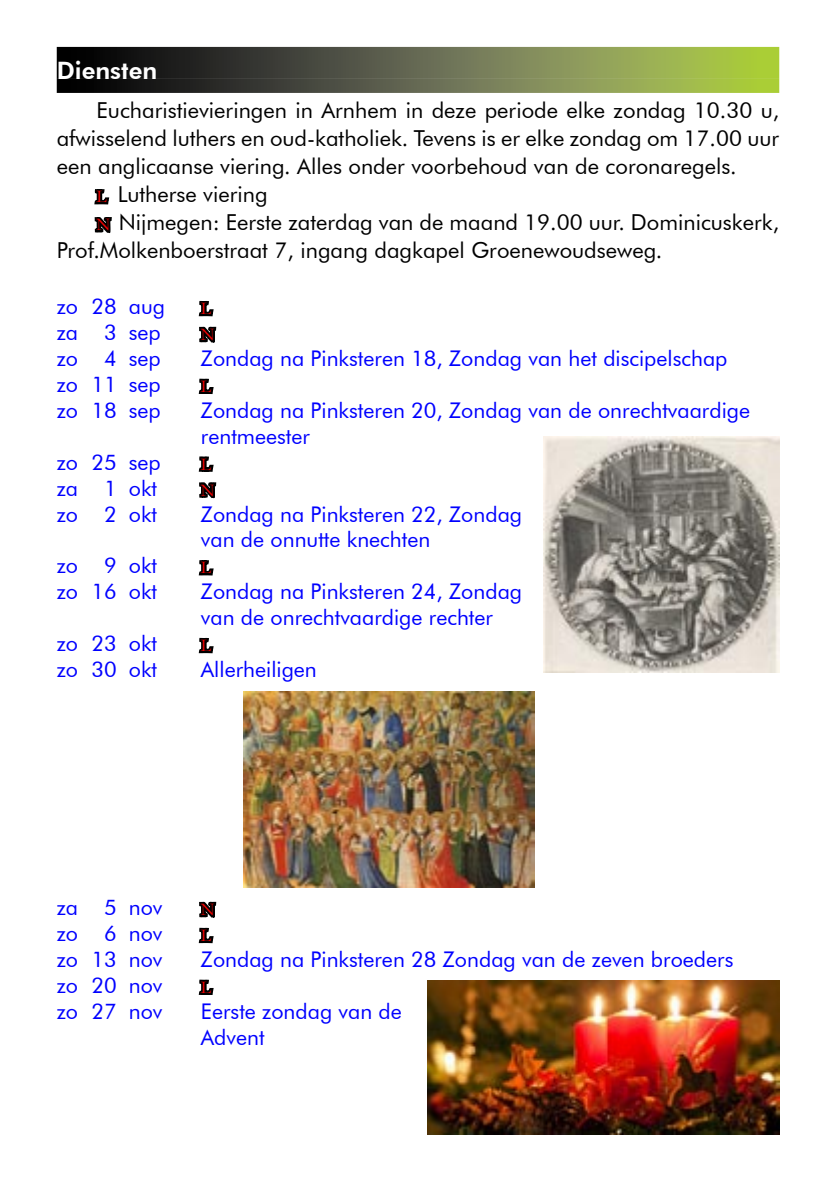
<style>
.page{position:relative;width:840px;height:1191px;background:#fff}
.page>*{position:absolute;margin:0;border:0;box-sizing:border-box;transform-origin:0 0}
._2_KopRechts{font:800 24px "Futura BT";color:#fff}
._0_Standaard{font:22px/28px "Futura BT";color:#000;text-align:justify}
._5_Dienstenrooster{font:21.6px/26px "Futura BT";color:#00f}
._5_Dienstenrooster-2{font:18px "Garamond";color:#f00000}
.s1{font-family:"Garamond";font-size:18px;color:#f00000}
</style>
<div class="page">
<svg style="left:198px;top:300px;width:19px;height:94px"></svg>
<svg style="left:198px;top:456px;width:19px;height:43px"></svg>
<svg style="left:198px;top:560px;width:16px;height:16px"></svg>
<svg style="left:198px;top:637px;width:16px;height:17px"></svg>
<img style="left:243px;top:692px;width:291px;height:195px">
<img style="left:543px;top:437px;width:235px;height:235px">
<svg style="left:198px;top:901px;width:19px;height:94px"></svg>
<img style="left:427px;top:981px;width:351px;height:153px">
<svg style="left:57px;top:47px;width:721px;height:32px;background:#5f683f"></svg>
<svg style="left:57px;top:79px;width:721px;height:14px;background:#60693f"></svg>
<svg style="left:94px;top:189px;width:18px;height:44px"></svg>
<p class="_2_KopRechts" style="left:57px;top:56px;width:102px">Diensten</p>
<p class="_0_Standaard" style="left:57px;top:96px;width:723px;text-indent:40px">Eucharistievieringen in Arnhem in deze periode elke zondag 10.30 u, afwisselend luthers en oud-katholiek. Tevens is er elke zondag om 17.00 uur een anglicaanse viering. Alles onder voorbehoud van de coronaregels.</p>
<p class="_0_Standaard" style="left:96px;top:180px;width:173px"><span class="s1">L</span> Lutherse viering</p>
<p class="_0_Standaard" style="left:57px;top:208px;width:723px;text-indent:40px"><span class="s1">N</span> Nijmegen: Eerste zaterdag van de maand 19.00 uur. Dominicuskerk,<br>Prof.Molkenboerstraat 7, ingang dagkapel Groenewoudseweg.</p>
<p class="_5_Dienstenrooster" style="left:57px;top:293px;width:110px">zo 28 aug</p>
<p class="_5_Dienstenrooster-2" style="left:201px;top:296px;width:12px">L</p>
<p class="_5_Dienstenrooster" style="left:57px;top:319px;width:105px">za 3 sep</p>
<p class="_5_Dienstenrooster-2" style="left:201px;top:322px;width:15px">N</p>
<p class="_5_Dienstenrooster" style="left:57px;top:345px;width:105px">zo 4 sep</p>
<p class="_5_Dienstenrooster" style="left:201px;top:345px;width:527px">Zondag na Pinksteren 18, Zondag van het discipelschap</p>
<p class="_5_Dienstenrooster" style="left:57px;top:371px;width:105px">zo 11 sep</p>
<p class="_5_Dienstenrooster-2" style="left:201px;top:374px;width:12px">L</p>
<p class="_5_Dienstenrooster" style="left:57px;top:397px;width:105px">zo 18 sep</p>
<p class="_5_Dienstenrooster" style="left:201px;top:397px;width:550px">Zondag na Pinksteren 20, Zondag van de onrechtvaardige rentmeester</p>
<p class="_5_Dienstenrooster" style="left:57px;top:449px;width:105px">zo 25 sep</p>
<p class="_5_Dienstenrooster-2" style="left:201px;top:452px;width:12px">L</p>
<p class="_5_Dienstenrooster" style="left:57px;top:475px;width:102px">za 1 okt</p>
<p class="_5_Dienstenrooster-2" style="left:201px;top:478px;width:15px">N</p>
<p class="_5_Dienstenrooster" style="left:57px;top:500px;width:102px">zo 2 okt</p>
<p class="_5_Dienstenrooster" style="left:201px;top:500px;width:322px">Zondag na Pinksteren 22, Zondag van de onnutte knechten</p>
<p class="_5_Dienstenrooster" style="left:57px;top:552px;width:102px">zo 9 okt</p>
<p class="_5_Dienstenrooster-2" style="left:201px;top:555px;width:12px">L</p>
<p class="_5_Dienstenrooster" style="left:57px;top:578px;width:102px">zo 16 okt</p>
<p class="_5_Dienstenrooster" style="left:201px;top:578px;width:322px">Zondag na Pinksteren 24, Zondag van de onrechtvaardige rechter</p>
<p class="_5_Dienstenrooster" style="left:57px;top:630px;width:102px">zo 23 okt</p>
<p class="_5_Dienstenrooster-2" style="left:201px;top:633px;width:12px">L</p>
<p class="_5_Dienstenrooster" style="left:57px;top:656px;width:102px">zo 30 okt</p>
<p class="_5_Dienstenrooster" style="left:201px;top:656px;width:117px">Allerheiligen</p>
<p class="_5_Dienstenrooster" style="left:57px;top:894px;width:107px">za 5 nov</p>
<p class="_5_Dienstenrooster-2" style="left:201px;top:897px;width:15px">N</p>
<p class="_5_Dienstenrooster" style="left:57px;top:920px;width:107px">zo 6 nov</p>
<p class="_5_Dienstenrooster-2" style="left:201px;top:923px;width:12px">L</p>
<p class="_5_Dienstenrooster" style="left:57px;top:946px;width:107px">zo 13 nov</p>
<p class="_5_Dienstenrooster" style="left:201px;top:946px;width:533px">Zondag na Pinksteren 28 Zondag van de zeven broeders</p>
<p class="_5_Dienstenrooster" style="left:57px;top:972px;width:107px">zo 20 nov</p>
<p class="_5_Dienstenrooster-2" style="left:201px;top:975px;width:12px">L</p>
<p class="_5_Dienstenrooster" style="left:57px;top:998px;width:107px">zo 27 nov</p>
<p class="_5_Dienstenrooster" style="left:201px;top:998px;width:202px">Eerste zondag van de<br>Advent</p>
</div>
